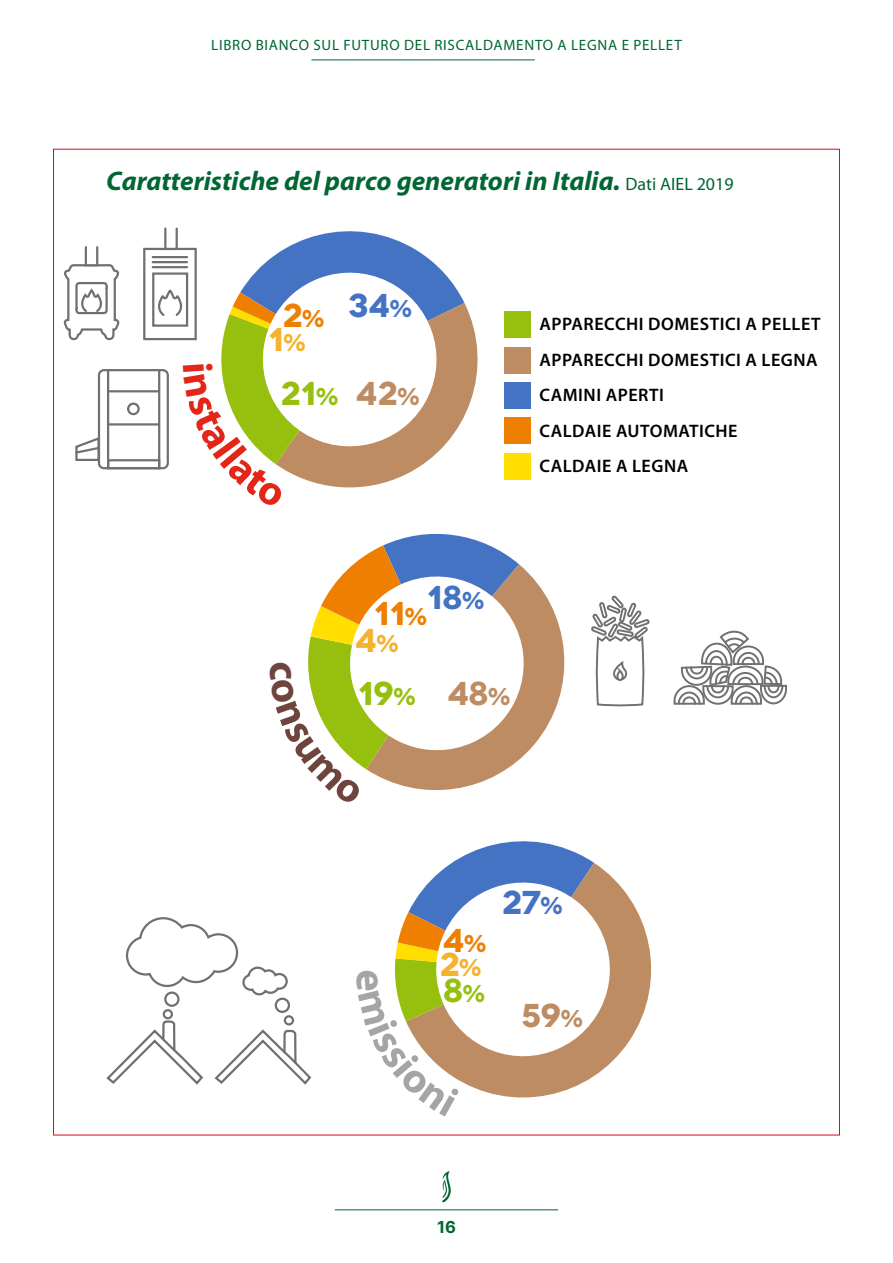
<style>
.page{position:relative;width:893px;height:1263px;background:#fff}
.page>*{position:absolute;margin:0;border:0;box-sizing:border-box;transform-origin:0 0}
.t1{font:700 33px "Novecentowide";color:#4573c4}
.t2{font:700 33px "Novecentowide";color:#be8c63}
.t3{font:700 33px "Novecentowide";color:#97bf0d}
.t4{font:700 33px "Novecentowide";color:#ee7f00}
.t5{font:700 33px "Novecentowide";color:#f5b22c}
.titoletto{font:italic 700 27px "Myriad Pro";color:#006632}
.testo{font:600 18.15px "Myriad Pro";letter-spacing:.03em;color:#000}
.t6{font:700 16.5px "Inter";color:#006632}
.t7{font:15px "Myriad Pro";letter-spacing:.05em;color:#006632}
.s1{font-weight:400;font-style:normal;font-size:18px}
.s2{font-size:24.3px}
</style>
<div class="page">
<hr style="left:335px;top:1209px;width:223px;height:1px;background:#006632">
<hr style="left:311px;top:60px;width:224px;height:1px;background:#006632">
<svg style="left:442px;top:1171px;width:9px;height:31px"></svg>
<svg style="left:536px;top:582px;width:29px;height:160px;fill:#be8c63"></svg>
<div style="left:85px;top:246px;width:13px;height:20px;background:#fff;border:2px solid #707070"></div>
<svg style="left:63px;top:263px;width:57px;height:78px"></svg>
<div style="left:143px;top:248px;width:54px;height:92px;background:#fff;border:2px solid #707070"></div>
<div style="left:152px;top:272px;width:36px;height:55px;border:2px solid #707070"></div>
<hr style="left:153px;top:266px;width:34px;height:2px;background:#707070">
<hr style="left:153px;top:261px;width:34px;height:2px;background:#707070">
<hr style="left:153px;top:256px;width:34px;height:2px;background:#707070">
<svg style="left:622px;top:888px;width:29px;height:163px;fill:#be8c63"></svg>
<svg style="left:214px;top:1029px;width:98px;height:56px"></svg>
<svg style="left:106px;top:1019px;width:97px;height:66px"></svg>
<svg style="left:125px;top:917px;width:162px;height:79px"></svg>
<div style="left:284px;top:1015px;width:10px;height:10px;border:2px solid #707070;border-radius:50%"></div>
<div style="left:275px;top:998px;width:15px;height:15px;border:2px solid #707070;border-radius:50%"></div>
<div style="left:163px;top:1009px;width:10px;height:10px;border:2px solid #707070;border-radius:50%"></div>
<div style="left:164px;top:991px;width:16px;height:16px;border:2px solid #707070;border-radius:50%"></div>
<svg style="left:591px;top:595px;width:59px;height:112px"></svg>
<svg style="left:673px;top:630px;width:114px;height:75px"></svg>
<div style="left:504px;top:347px;width:27px;height:26px;background:#be8c63"></div>
<div style="left:504px;top:382px;width:27px;height:27px;background:#4573c4"></div>
<div style="left:504px;top:417px;width:27px;height:27px;background:#ee7f00"></div>
<div style="left:504px;top:453px;width:27px;height:27px;background:#ffde00"></div>
<div style="left:504px;top:311px;width:27px;height:27px;background:#97bf0d"></div>
<div style="left:98px;top:369px;width:71px;height:100px;border:2px solid #707070;border-radius:5px"></div>
<hr style="left:107px;top:370px;width:2px;height:98px;background:#707070">
<hr style="left:108px;top:390px;width:51px;height:2px;background:#707070">
<hr style="left:108px;top:423px;width:51px;height:2px;background:#707070">
<div style="left:107px;top:459px;width:53px;height:10px;border:2px solid #707070"></div>
<div style="left:127px;top:402px;width:13px;height:13px;border:2px solid #707070;border-radius:50%"></div>
<svg style="left:75px;top:436px;width:26px;height:26px"></svg>
<svg style="left:157px;top:227px;width:321px;height:261px"></svg>
<svg style="left:308px;top:534px;width:228px;height:257px"></svg>
<svg style="left:394px;top:841px;width:228px;height:257px"></svg>
<p class="t7" style="left:211px;top:37px;width:472px">LIBRO BIANCO SUL FUTURO DEL RISCALDAMENTO A LEGNA E PELLET</p>
<p class="titoletto" style="left:106px;top:166px;width:629px">Caratteristiche del parco generatori in Italia. <span class="s1">Dati AIEL 2019</span></p>
<p class="t4" style="left:282px;top:295px;width:43px">2<span class="s2">%</span></p>
<p class="t5" style="left:268px;top:319px;width:38px">1<span class="s2">%</span></p>
<p class="t1" style="left:348px;top:285px;width:65px">34<span class="s2">%</span></p>
<p class="t3" style="left:281px;top:373px;width:59px">21<span class="s2">%</span></p>
<p class="t2" style="left:356px;top:373px;width:65px">42<span class="s2">%</span></p>
<p class="testo" style="left:539px;top:314px;width:283px">APPARECCHI DOMESTICI A PELLET</p>
<p class="testo" style="left:539px;top:350px;width:280px">APPARECCHI DOMESTICI A LEGNA</p>
<p class="testo" style="left:539px;top:385px;width:126px">CAMINI APERTI</p>
<p class="testo" style="left:539px;top:420px;width:200px">CALDAIE AUTOMATICHE</p>
<p class="testo" style="left:539px;top:456px;width:150px">CALDAIE A LEGNA</p>
<p class="t1" style="left:427px;top:577px;width:58px">18<span class="s2">%</span></p>
<p class="t4" style="left:374px;top:593px;width:54px">11<span class="s2">%</span></p>
<p class="t5" style="left:355px;top:620px;width:45px">4<span class="s2">%</span></p>
<p class="t3" style="left:358px;top:673px;width:58px">19<span class="s2">%</span></p>
<p class="t2" style="left:447px;top:673px;width:64px">48<span class="s2">%</span></p>
<p class="t4" style="left:443px;top:919px;width:45px">4<span class="s2">%</span></p>
<p class="t5" style="left:439px;top:944px;width:43px">2<span class="s2">%</span></p>
<p class="t3" style="left:443px;top:969px;width:43px">8<span class="s2">%</span></p>
<p class="t1" style="left:502px;top:882px;width:62px">27<span class="s2">%</span></p>
<p class="t2" style="left:521px;top:994px;width:63px">59<span class="s2">%</span></p>
<p class="t6" style="left:437px;top:1215px;width:20px">16</p>
</div>
